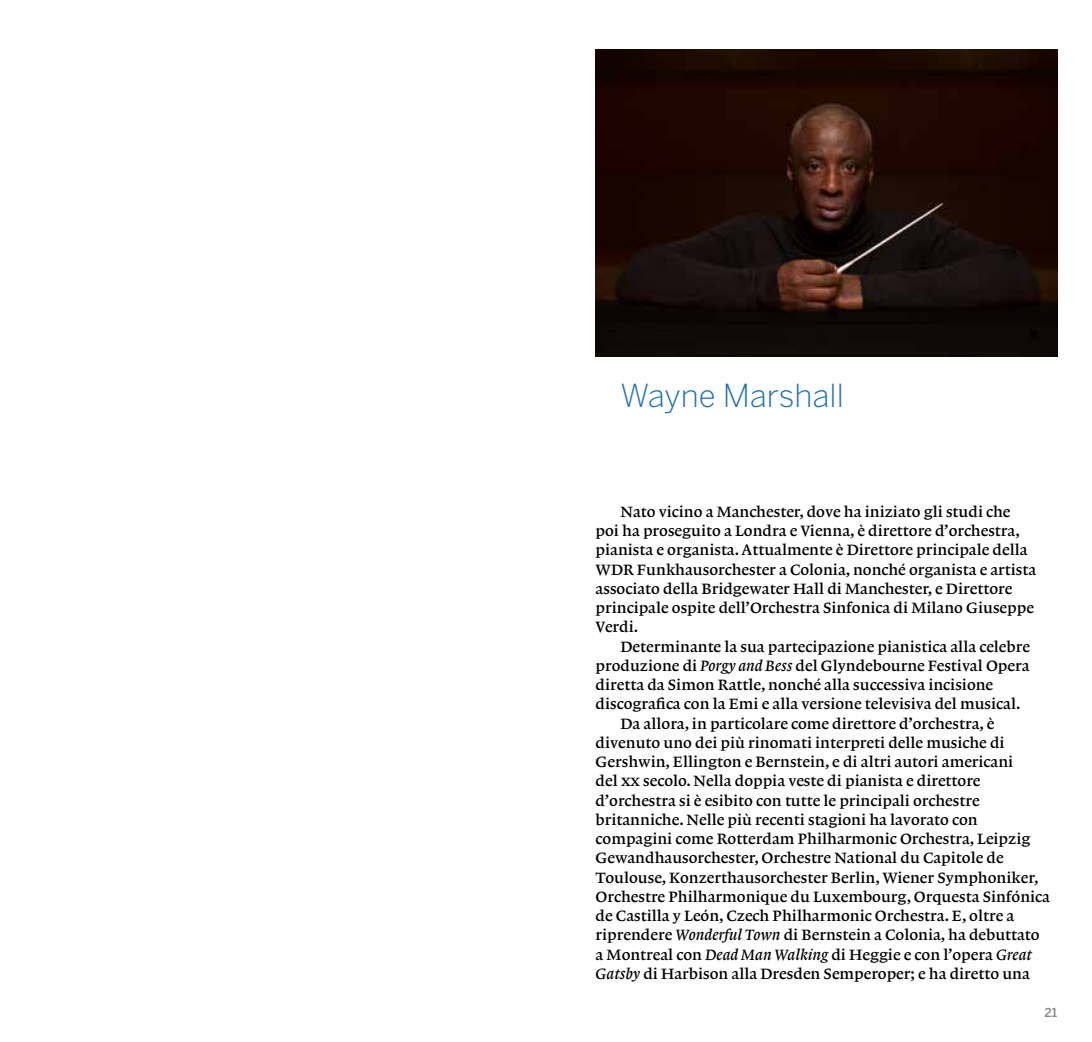
<style>
.page{position:relative;width:1092px;height:1042px;background:#fff}
.page>*{position:absolute;margin:0;border:0;box-sizing:border-box;transform-origin:0 0}
.t1{font:300 31.5px "Benton Sans";color:#1f71b6}
.t2{font:15.75px/19.2px "Lexicon No 1 Roman B";color:#000}
.t3{font:500 12.25px "Benton Sans";color:#878787}
.s1{font-family:"Lexicon No 1 Italic B"}
</style>
<div class="page">
<img style="left:595px;top:50px;width:462px;height:307px">
<h1 class="t1" style="left:620px;top:376px;width:225px">Wayne Marshall</h1>
<p class="t2" style="left:595px;top:502px;width:442px;text-indent:25px">Nato vicino a Manchester, dove ha iniziato gli studi che poi ha proseguito a Londra e Vienna, è direttore d’orchestra, pianista e organista. Attualmente è Direttore principale della WDR Funkhausorchester a Colonia, nonché organista e artista associato della Bridgewater Hall di Manchester, e Direttore principale ospite dell’Orchestra Sinfonica di Milano Giuseppe Verdi.</p>
<p class="t2" style="left:620px;top:637px;width:411px">Determinante la sua partecipazione pianistica alla celebre</p>
<p class="t2" style="left:595px;top:656px;width:435px">produzione di <span class="s1">Porgy and Bess</span> del Glyndebourne Festival Opera</p>
<p class="t2" style="left:595px;top:675px;width:399px">diretta da Simon Rattle, nonché alla successiva incisione</p>
<p class="t2" style="left:595px;top:694px;width:426px">discografica con la Emi e alla versione televisiva del musical.</p>
<p class="t2" style="left:620px;top:714px;width:375px">Da allora, in particolare come direttore d’orchestra, è</p>
<p class="t2" style="left:595px;top:733px;width:410px">divenuto uno dei più rinomati interpreti delle musiche di</p>
<p class="t2" style="left:595px;top:752px;width:419px">Gershwin, Ellington e Bernstein, e di altri autori americani</p>
<p class="t2" style="left:595px;top:771px;width:386px">del xx secolo. Nella doppia veste di pianista e direttore</p>
<p class="t2" style="left:595px;top:791px;width:385px">d’orchestra si è esibito con tutte le principali orchestre</p>
<p class="t2" style="left:595px;top:810px;width:383px">britanniche. Nelle più recenti stagioni ha lavorato con</p>
<p class="t2" style="left:595px;top:829px;width:436px">compagini come Rotterdam Philharmonic Orchestra, Leipzig</p>
<p class="t2" style="left:595px;top:848px;width:409px">Gewandhausorchester, Orchestre National du Capitole de</p>
<p class="t2" style="left:595px;top:868px;width:444px">Toulouse, Konzerthausorchester Berlin, Wiener Symphoniker,</p>
<p class="t2" style="left:595px;top:887px;width:456px">Orchestre Philharmonique du Luxembourg, Orquesta Sinfónica</p>
<p class="t2" style="left:595px;top:906px;width:420px">de Castilla y León, Czech Philharmonic Orchestra. E, oltre a</p>
<p class="t2" style="left:595px;top:925px;width:445px">riprendere <span class="s1">Wonderful Town</span> di Bernstein a Colonia, ha debuttato</p>
<p class="t2" style="left:595px;top:945px;width:438px">a Montreal con <span class="s1">Dead Man Walking</span> di Heggie e con l’opera <span class="s1">Great</span></p>
<p class="t2" style="left:595px;top:964px;width:436px"><span class="s1">Gatsby</span> di Harbison alla Dresden Semperoper; e ha diretto una</p>
<p class="t3" style="left:1044px;top:1005px;width:14px">21</p>
</div>
